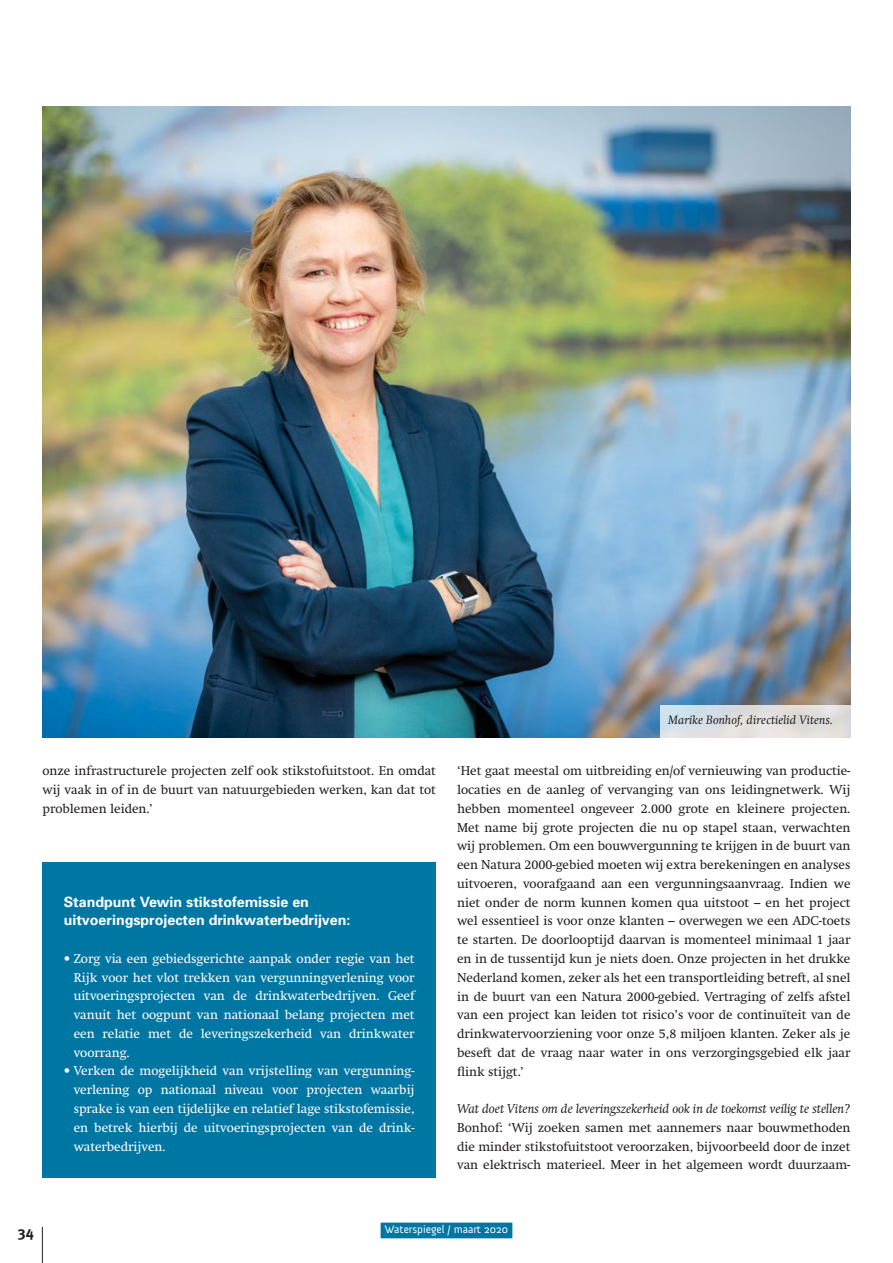
<style>
.page{position:relative;width:893px;height:1263px;background:#fff}
.page>*{position:absolute;margin:0;border:0;box-sizing:border-box;transform-origin:0 0}
.t1{font:700 15px "Meta Plus";color:#231f20}
.t2{font:700 14.25px/18.8px "Univers";color:#fff}
.t3{font:12.75px/18.8px "Swift";color:#231f20;text-align:justify}
.t4{font:12.75px/18.8px "Swift";color:#fff;text-align:justify}
.t5{font:italic 12.75px "Swift";color:#231f20}
.t6{font:italic 12px "Swift";letter-spacing:.01em;color:#231f20}
.t7{font:11.25px "Anivers";color:#fff}
</style>
<div class="page">
<hr style="left:42px;top:1227px;width:1px;height:36px;background:#231f20">
<div style="left:381px;top:1222px;width:131px;height:16px;background:#0076a3"></div>
<img style="left:43px;top:106px;width:807px;height:632px">
<div style="left:43px;top:862px;width:393px;height:316px;background:#0076a3"></div>
<svg style="left:660px;top:706px;width:190px;height:32px;background:#dddfe0"></svg>
<p class="t6" style="left:668px;top:712px;width:166px">Marike Bonhof, directielid Vitens.</p>
<p class="t3" style="left:43px;top:762px;width:395px">onze infrastructurele projecten zelf ook stikstofuitstoot. En omdat wij vaak in of in de buurt van natuurgebieden werken, kan dat tot problemen leiden.’</p>
<p class="t3" style="left:457px;top:762px;width:395px">‘Het gaat meestal om uitbreiding en/of vernieuwing van productie&shy;locaties en de aanleg of vervanging van ons leidingnetwerk. Wij hebben momenteel ongeveer 2.000 grote en kleinere projecten.<br>Met name bij grote projecten die nu op stapel staan, verwachten wij problemen. Om een bouwvergunning te krijgen in de buurt van een Natura 2000-gebied moeten wij extra berekeningen en analyses uitvoeren, voorafgaand aan een vergunningsaanvraag. Indien we niet onder de norm kunnen komen qua uitstoot – en het project wel essentieel is voor onze klanten – overwegen we een ADC-toets te starten. De doorlooptijd daarvan is momenteel minimaal 1 jaar en in de tussentijd kun je niets doen. Onze projecten in het drukke Nederland komen, zeker als het een transportleiding betreft, al snel in de buurt van een Natura 2000-gebied. Vertraging of zelfs afstel van een project kan leiden tot risico’s voor de continuïteit van de drinkwatervoorziening voor onze 5,8 miljoen klanten. Zeker als je beseft dat de vraag naar water in ons verzorgingsgebied elk jaar flink stijgt.’</p>
<p class="t5" style="left:457px;top:1101px;width:395px">Wat doet Vitens om de leveringszekerheid ook in de toekomst veilig te stellen?</p>
<p class="t3" style="left:457px;top:1118px;width:395px">Bonhof: ‘Wij zoeken samen met aannemers naar bouwmethoden die minder stikstofuitstoot veroorzaken, bijvoorbeeld door de inzet van elektrisch materieel. Meer in het algemeen wordt duurzaam-</p>
<p class="t2" style="left:64px;top:892px;width:288px">Standpunt Vewin stikstofemissie en uitvoeringsprojecten drinkwaterbedrijven:</p>
<p class="t4" style="left:74px;top:949px;width:342px;text-indent:-10px">• Zorg via een gebiedsgerichte aanpak onder regie van het Rijk voor het vlot trekken van vergunningverlening voor uitvoeringsprojecten van de drinkwaterbedrijven. Geef vanuit het oogpunt van nationaal belang projecten met een relatie met de leveringszekerheid van drinkwater voorrang.</p>
<p class="t4" style="left:74px;top:1062px;width:342px;text-indent:-10px">• Verken de mogelijkheid van vrijstelling van vergunning&shy;verlening op nationaal niveau voor projecten waarbij sprake is van een tijdelijke en relatief lage stikstofemissie, en betrek hierbij de uitvoeringsprojecten van de drink&shy;waterbedrijven.</p>
<p class="t1" style="left:18px;top:1223px;width:17px">34</p>
<p class="t7" style="left:385px;top:1223px;width:125px">Waterspiegel / maart 2020</p>
</div>
